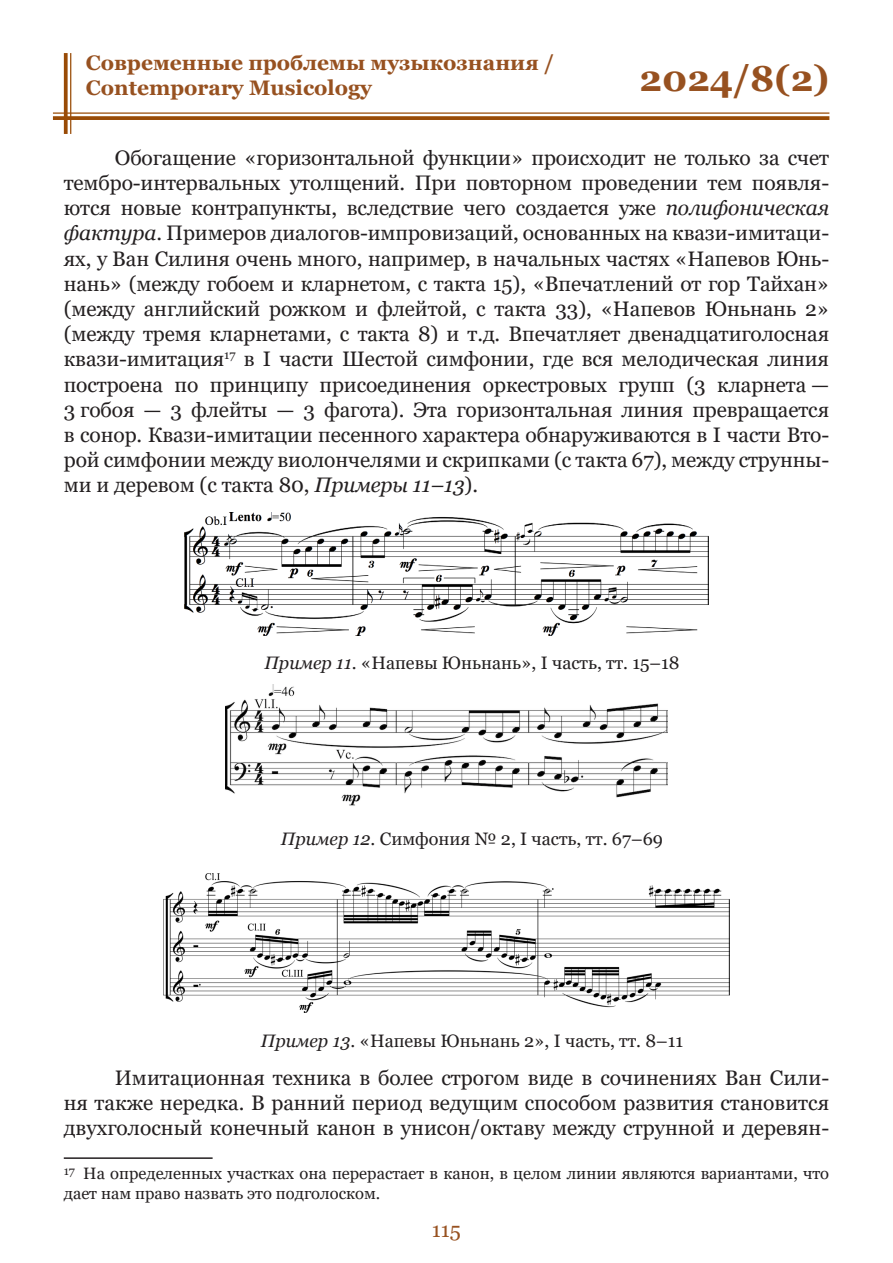
<style>
.page{position:relative;width:893px;height:1263px;background:#fff}
.page>*{position:absolute;margin:0;border:0;box-sizing:border-box;transform-origin:0 0}
.t1{font:700 36px "Georgia";color:#975120}
.t2{font:21px/25.2px "Georgia";letter-spacing:-.005em;color:#231f20;text-align:justify}
.t3{font:700 21px/25.2px "Georgia";color:#975120}
.t4{font:21px "Georgia";color:#975120}
.t5{font:18px "Georgia";color:#231f20}
.Сноска{font:16.5px/19.8px "Georgia";color:#231f20}
.s1{font-style:italic}
</style>
<div class="page">
<hr style="left:53px;top:112px;width:776px;height:2px;background:#994b06">
<svg style="left:53px;top:116px;width:776px;height:4px;background:#9e5514"></svg>
<hr style="left:70px;top:53px;width:1px;height:81px;background:#994b06">
<svg style="left:64px;top:53px;width:4px;height:81px"></svg>
<hr style="left:64px;top:1157px;width:149px;height:2px;background:#231f20">
<img style="left:184px;top:512px;width:525px;height:124px">
<img style="left:225px;top:685px;width:443px;height:121px">
<img style="left:163px;top:874px;width:567px;height:138px">
<p class="t3" style="left:86px;top:50px;width:470px">Современные проблемы музыкознания /<br>Contemporary Musicology</p>
<h1 class="t1" style="left:640px;top:55px;width:191px">2024/8(2)</h1>
<p class="t2" style="left:64px;top:145px;width:767px;text-indent:51px">Обогащение «горизонтальной функции» происходит не только за счет тембро-интервальных утолщений. При повторном проведении тем появля&shy;ются новые контрапункты, вследствие чего создается уже <span class="s1">полифоническая фактура</span>. Примеров диалогов-импровизаций, основанных на квази-имитаци&shy;ях, у Ван Силиня очень много, например, в начальных частях «Напевов Юнь&shy;нань» (между гобоем и кларнетом, с такта 15), «Впечатлений от гор Тайхан» (между английский рожком и флейтой, с такта 33), «Напевов Юньнань 2» (между тремя кларнетами, с такта 8) и т.д. Впечатляет двенадцатиголосная квази-имитация<sup>17</sup> в I части Шестой симфонии, где вся мелодическая линия построена по принципу присоединения оркестровых групп (3 кларнета — 3 гобоя — 3 флейты — 3 фагота). Эта горизонтальная линия превращается в сонор. Квази-имитации песенного характера обнаруживаются в I части Вто&shy;рой симфонии между виолончелями и скрипками (с такта 67), между струнны&shy;ми и деревом (с такта 80, <span class="s1">Примеры 11–13</span>).</p>
<p class="t5" style="left:264px;top:652px;width:417px"><span class="s1">Пример 11</span>. «Напевы Юньнань», I часть, тт. 15–18</p>
<p class="t5" style="left:281px;top:828px;width:384px"><span class="s1">Пример 12</span>. Симфония № 2, I часть, тт. 67–69</p>
<p class="t5" style="left:261px;top:1030px;width:424px"><span class="s1">Пример 13</span>. «Напевы Юньнань 2», I часть, тт. 8–11</p>
<p class="t2" style="left:64px;top:1065px;width:767px;text-indent:51px">Имитационная техника в более строгом виде в сочинениях Ван Сили&shy;ня также нередка. В ранний период ведущим способом развития становится двухголосный конечный канон в унисон/октаву между струнной и деревян-</p>
<p class="Сноска" style="left:64px;top:1164px;width:767px"><sup>17</sup> На определенных участках она перерастает в канон, в целом линии являются вариантами, что дает нам право назвать это подголоском.</p>
<p class="t4" style="left:432px;top:1217px;width:31px">115</p>
</div>
